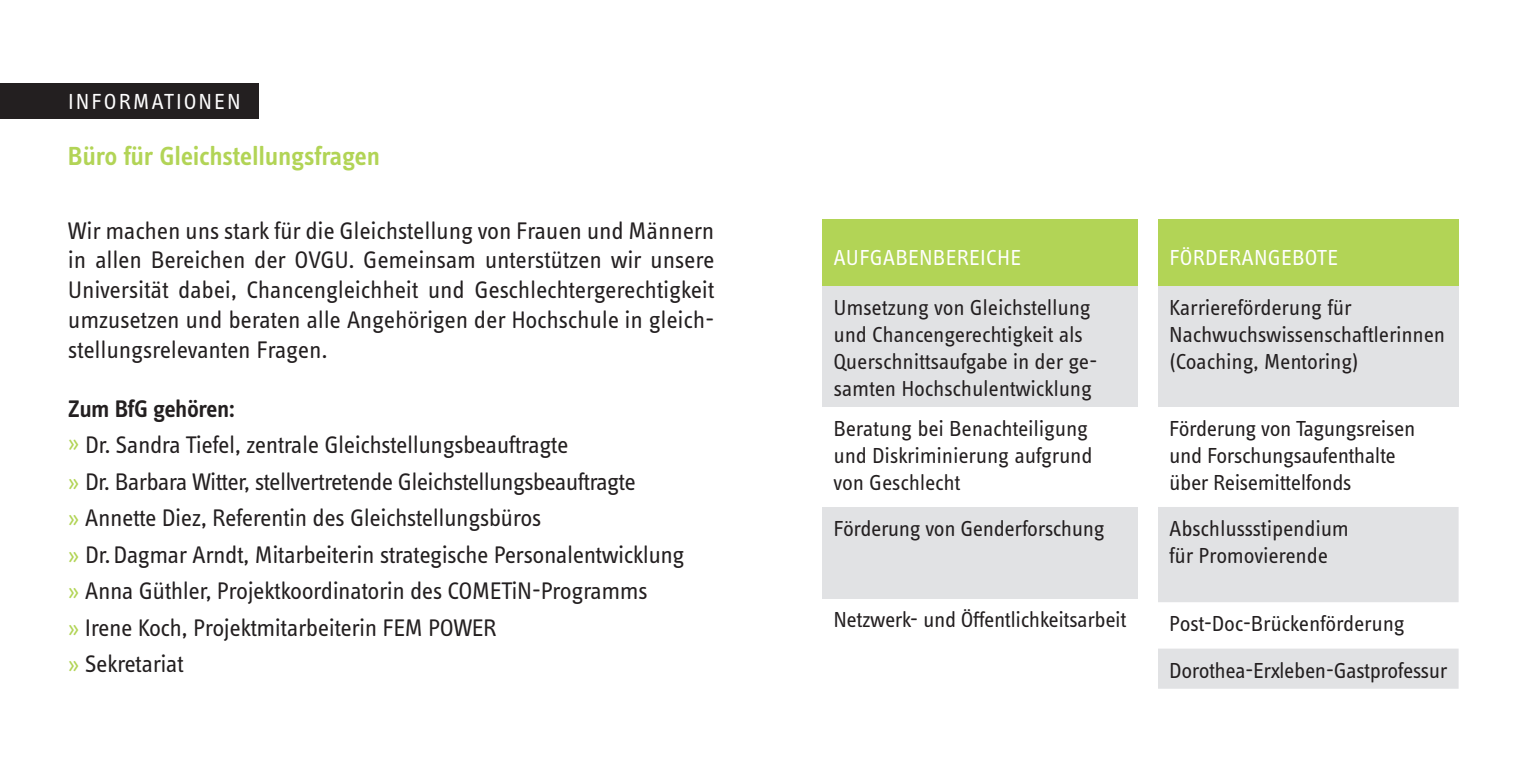
<style>
.page{position:relative;width:1531px;height:766px;background:#fff}
.page>*{position:absolute;margin:0;border:0;box-sizing:border-box;transform-origin:0 0}
.t1{font:600 27px "Info OT Text";letter-spacing:-.01em;color:#b2d456}
.t2{font:24.75px/36.4px "Info OT Text";letter-spacing:-.02em;color:#231f20;text-align:justify}
.t3{font:22.5px/26.8px "Info OT Text";letter-spacing:-.02em;color:#231f20}
.t4{font:22.5px "Info OT Text";letter-spacing:.01em;color:#fff}
.t5{font:22.5px "Info OT Text";letter-spacing:.09em;color:#fff}
.s1{font-weight:600}
.s2{color:#b2d456}
</style>
<div class="page">
<div style="left:0;top:83px;width:258px;height:35px;background:#231f20"></div>
<div style="left:1158px;top:219px;width:300px;height:67px;background:#b2d456"></div>
<div style="left:1158px;top:286px;width:300px;height:121px;background:#e1e2e4"></div>
<svg style="left:1158px;top:507px;width:300px;height:181px;fill:#e1e2e4"></svg>
<div style="left:822px;top:219px;width:316px;height:67px;background:#b2d456"></div>
<div style="left:822px;top:286px;width:316px;height:121px;background:#e1e2e4"></div>
<div style="left:822px;top:507px;width:316px;height:91px;background:#e1e2e4"></div>
<p class="t5" style="left:68px;top:87px;width:174px">INFORMATIONEN</p>
<p class="t1" style="left:68px;top:139px;width:314px">Büro für Gleichstellungsfragen</p>
<p class="t2" style="left:68px;top:215px;width:648px;line-height:29.7px">Wir machen uns stark für die Gleichstellung von Frauen und Männern in allen Bereichen der OVGU. Gemeinsam unterstützen wir unsere Universität dabei, Chancengleichheit und Geschlechtergerechtigkeit umzusetzen und beraten alle Angehörigen der Hochschule in gleich&shy;stellungsrelevanten Fragen.</p>
<p class="t2" style="left:68px;top:390px;width:618px;text-align:left"><span class="s1">Zum BfG gehören:<br></span><span class="s2">»</span> Dr. Sandra Tiefel, zentrale Gleichstellungsbeauftragte<br><span class="s2">»</span> Dr. Barbara Witter, stellvertretende Gleichstellungsbeauftragte<br><span class="s2">»</span> Annette Diez, Referentin des Gleichstellungsbüros<br><span class="s2">»</span> Dr.Dagmar Arndt, Mitarbeiterin strategische Personalentwicklung <span class="s2">»</span> Anna Güthler, Projektkoordinatorin des COMETiN-Programms<br><span class="s2">»</span> Irene Koch, Projektmitarbeiterin FEM POWER<br><span class="s2">»</span> Sekretariat</p>
<p class="t4" style="left:833px;top:243px;width:189px">AUFGABENBEREICHE</p>
<p class="t3" style="left:833px;top:294px;width:266px">Umsetzung von Gleichstellung und Chancengerechtigkeit als<br>Querschnittsaufgabe in der ge&shy;samten Hochschulentwicklung</p>
<p class="t3" style="left:833px;top:414px;width:261px">Beratung bei Benachteiligung und Diskriminierung aufgrund von Geschlecht</p>
<p class="t3" style="left:833px;top:514px;width:273px">Förderung von Genderforschung</p>
<p class="t3" style="left:833px;top:605px;width:294px">Netzwerk- und Öffentlichkeitsarbeit</p>
<p class="t4" style="left:1169px;top:243px;width:170px">FÖRDERANGEBOTE</p>
<p class="t3" style="left:1169px;top:294px;width:278px">Karriereförderung für<br>Nachwuchswissenschaftlerinnen (Coaching, Mentoring)</p>
<p class="t3" style="left:1169px;top:414px;width:248px">Förderung von Tagungsreisen und Forschungsaufenthalte über Reisemittelfonds</p>
<p class="t3" style="left:1169px;top:514px;width:181px">Abschlussstipendium für Promovierende</p>
<p class="t3" style="left:1169px;top:600px;width:280px;line-height:46.4px">Post-Doc-Brückenförderung<br>Dorothea-Erxleben-Gastprofessur</p>
</div>
